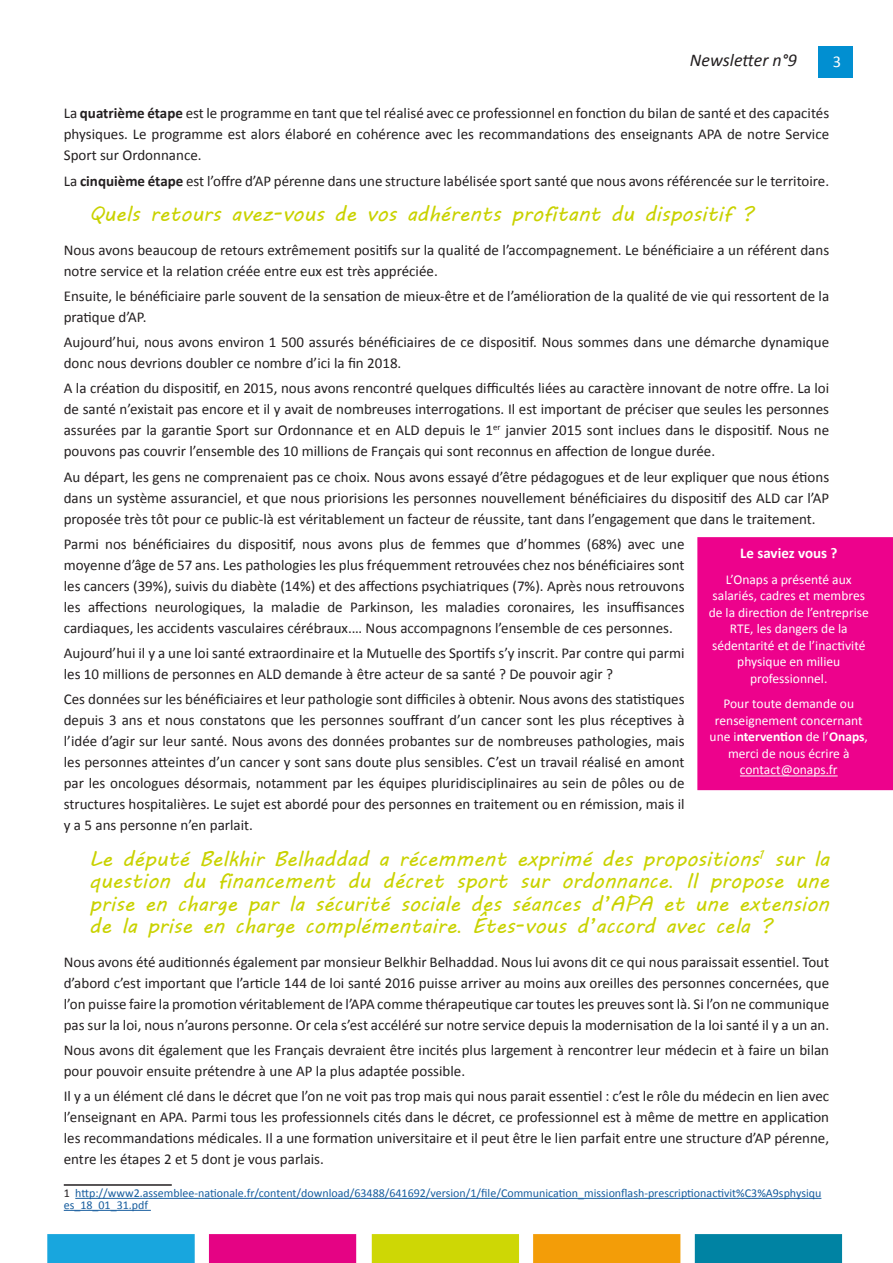
<style>
.page{position:relative;width:893px;height:1263px;background:#fff}
.page>*{position:absolute;margin:0;border:0;box-sizing:border-box;transform-origin:0 0}
.question{font:21px/22.5px "MV Boli";color:#c9d200;text-align:justify}
.t1{font:italic 18px "Calibri";color:#231f20}
.t2{font:16.5px "Calibri";color:#fff}
.réponse{font:15px/21px "Calibri";color:#231f20;text-align:justify}
.le_saviez_vous{font:700 15px "Calibri";color:#fff}
.le_saviez_vous-2{font:13.5px/16.5px "Calibri";color:#fff;text-align:center}
.note_bas_de_page{font:12px/12px "Calibri";color:#175d9e}
.s1{font-weight:700}
.s2{font-family:"Calibri"}
.s3{color:#231f20}
</style>
<div class="page">
<div style="left:819px;top:47px;width:34px;height:31px;background:#018fd1"></div>
<img style="left:47px;top:1234px;width:796px;height:29px">
<hr style="left:64px;top:1184px;width:108px;height:2px;background:#231f20">
<hr style="left:75px;top:1198px;width:746px;height:1px;background:#175d9e">
<hr style="left:64px;top:1210px;width:87px;height:1px;background:#175d9e">
<div style="left:697px;top:537px;width:196px;height:253px;background:#ed028c"></div>
<p class="t1" style="left:690px;top:48px;width:109px">Newsletter n°9</p>
<p class="t2" style="left:833px;top:51px;width:10px">3</p>
<p class="réponse" style="left:64px;top:103px;width:767px">La <span class="s1">quatrième étape</span> est le programme en tant que tel réalisé avec ce professionnel en fonction du bilan de santé et des capacités physiques. Le programme est alors élaboré en cohérence avec les recommandations des enseignants APA de notre Service Sport sur Ordonnance.</p>
<p class="réponse" style="left:64px;top:170px;width:767px">La <span class="s1">cinquième étape</span> est l’offre d’AP pérenne dans une structure labélisée sport santé que nous avons référencée sur le territoire.</p>
<p class="question" style="left:89px;top:202px;width:665px">Quels retours avez-vous de vos adhérents profitant du dispositif ?</p>
<p class="réponse" style="left:64px;top:239px;width:767px">Nous avons beaucoup de retours extrêmement positifs sur la qualité de l’accompagnement. Le bénéficiaire a un référent dans notre service et la relation créée entre eux est très appréciée.</p>
<p class="réponse" style="left:64px;top:285px;width:767px">Ensuite, le bénéficiaire parle souvent de la sensation de mieux-être et de l’amélioration de la qualité de vie qui ressortent de la pratique d’AP.</p>
<p class="réponse" style="left:64px;top:332px;width:767px">Aujourd’hui, nous avons environ 1 500 assurés bénéficiaires de ce dispositif. Nous sommes dans une démarche dynamique donc nous devrions doubler ce nombre d’ici la fin 2018.</p>
<p class="réponse" style="left:64px;top:378px;width:767px">A la création du dispositif, en 2015, nous avons rencontré quelques difficultés liées au caractère innovant de notre offre. La loi de santé n’existait pas encore et il y avait de nombreuses interrogations. Il est important de préciser que seules les personnes assurées par la garantie Sport sur Ordonnance et en ALD depuis le 1<sup>er</sup> janvier 2015 sont inclues dans le dispositif. Nous ne pouvons pas couvrir l’ensemble des 10 millions de Français qui sont reconnus en affection de longue durée.</p>
<p class="réponse" style="left:64px;top:466px;width:767px">Au départ, les gens ne comprenaient pas ce choix. Nous avons essayé d’être pédagogues et de leur expliquer que nous étions dans un système assuranciel, et que nous priorisions les personnes nouvellement bénéficiaires du dispositif des ALD car l’AP proposée très tôt pour ce public-là est véritablement un facteur de réussite, tant dans l’engagement que dans le traitement.</p>
<p class="réponse" style="left:64px;top:533px;width:622px">Parmi nos bénéficiaires du dispositif, nous avons plus de femmes que d’hommes (68%) avec une moyenne d’âge de 57 ans. Les pathologies les plus fréquemment retrouvées chez nos bénéficiaires sont les cancers (39%), suivis du diabète (14%) et des affections psychiatriques (7%). Après nous retrouvons les affections neurologiques, la maladie de Parkinson, les maladies coronaires, les insuffisances cardiaques, les accidents vasculaires cérébraux.… Nous accompagnons l’ensemble de ces personnes.</p>
<p class="réponse" style="left:64px;top:643px;width:622px">Aujourd’hui il y a une loi santé extraordinaire et la Mutuelle des Sportifs s’y inscrit. Par contre qui parmi les 10 millions de personnes en ALD demande à être acteur de sa santé ? De pouvoir agir ?</p>
<p class="réponse" style="left:64px;top:689px;width:622px">Ces données sur les bénéficiaires et leur pathologie sont difficiles à obtenir. Nous avons des statistiques depuis 3 ans et nous constatons que les personnes souffrant d’un cancer sont les plus réceptives à l’idée d’agir sur leur santé. Nous avons des données probantes sur de nombreuses pathologies, mais les personnes atteintes d’un cancer y sont sans doute plus sensibles. C’est un travail réalisé en amont par les oncologues désormais, notamment par les équipes pluridisciplinaires au sein de pôles ou de structures hospitalières. Le sujet est abordé pour des personnes en traitement ou en rémission, mais il y a 5 ans personne n’en parlait.</p>
<p class="question" style="left:89px;top:847px;width:741px">Le député Belkhir Belhaddad a récemment exprimé des propositions<sup>1</sup> sur la question du financement du décret sport sur ordonnance<span class="s2">.</span> Il propose une prise en charge par la sécurité sociale des séances d’APA et une extension de la prise en charge complémentaire<span class="s2">.</span> Êtes-vous d’accord avec cela ?</p>
<p class="réponse" style="left:64px;top:951px;width:767px">Nous avons été auditionnés également par monsieur Belkhir Belhaddad. Nous lui avons dit ce qui nous paraissait essentiel. Tout d’abord c’est important que l’article 144 de loi santé 2016 puisse arriver au moins aux oreilles des personnes concernées, que l’on puisse faire la promotion véritablement de l’APA comme thérapeutique car toutes les preuves sont là. Si l’on ne communique pas sur la loi, nous n’aurons personne. Or cela s’est accéléré sur notre service depuis la modernisation de la loi santé il y a un an.</p>
<p class="réponse" style="left:64px;top:1040px;width:767px">Nous avons dit également que les Français devraient être incités plus largement à rencontrer leur médecin et à faire un bilan pour pouvoir ensuite prétendre à une AP la plus adaptée possible.</p>
<p class="réponse" style="left:64px;top:1086px;width:767px">Il y a un élément clé dans le décret que l’on ne voit pas trop mais qui nous parait essentiel : c’est le rôle du médecin en lien avec l’enseignant en APA. Parmi tous les professionnels cités dans le décret, ce professionnel est à même de mettre en application les recommandations médicales. Il a une formation universitaire et il peut être le lien parfait entre une structure d’AP pérenne, entre les étapes 2 et 5 dont je vous parlais.</p>
<p class="note_bas_de_page" style="left:64px;top:1187px;width:759px"><span class="s3">1</span> http://www2.assemblee-nationale.fr/content/download/63488/641692/version/1/file/Communication_missionflash-prescriptionactivit%C3%A9sphysiqu es_18_01_31.pdf</p>
<p class="le_saviez_vous" style="left:740px;top:544px;width:99px">Le saviez vous ?</p>
<p class="le_saviez_vous-2" style="left:709px;top:571px;width:162px">L’Onaps a présenté aux salariés, cadres et membres de la direction de l’entreprise<br>RTE, les dangers de la sédentarité et de l’inactivité physique en milieu professionnel.</p>
<p class="le_saviez_vous-2" style="left:710px;top:696px;width:160px">Pour toute demande ou renseignement concernant une i<span class="s1">ntervention</span> de l’<span class="s1">Onaps</span>, merci de nous écrire à contact@onaps.fr</p>
</div>
